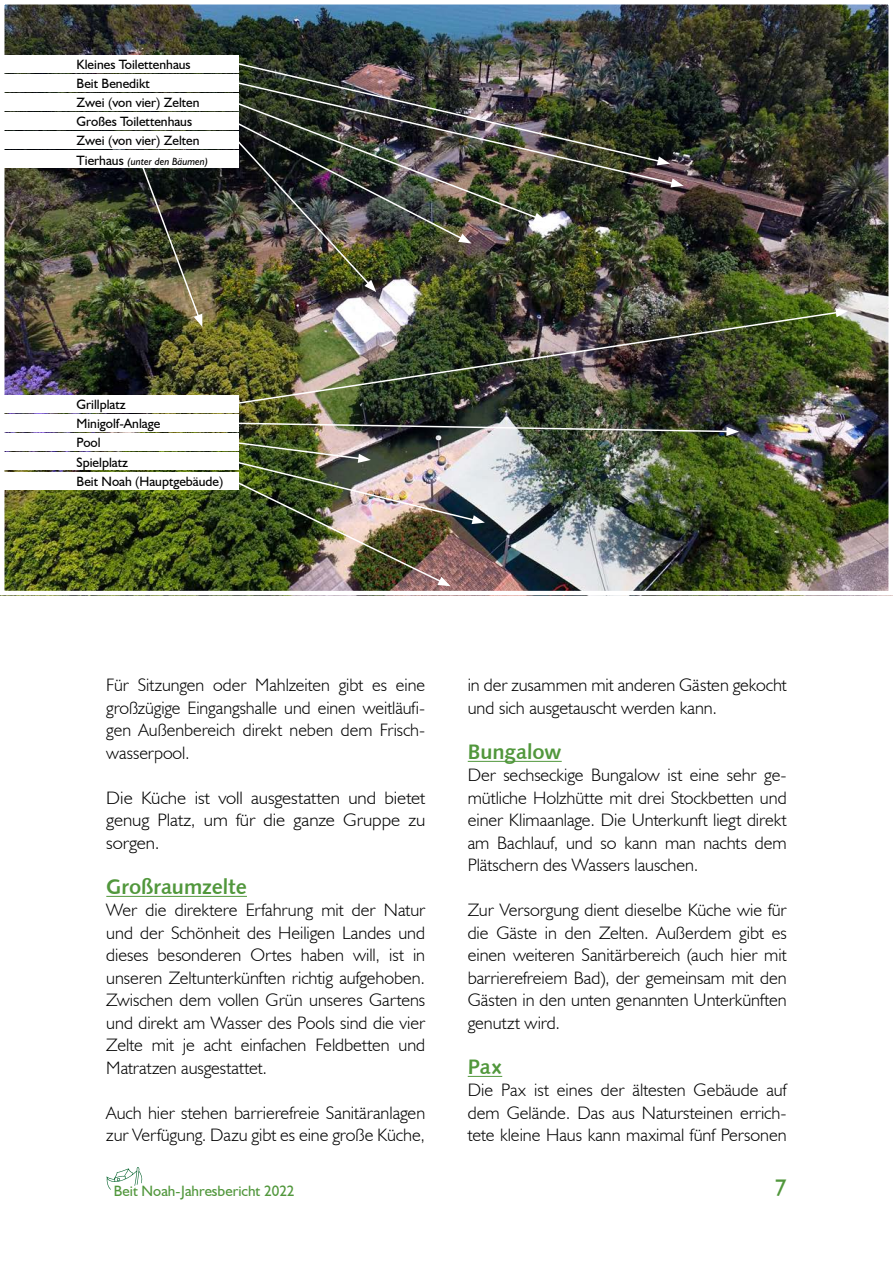
<style>
.page{position:relative;width:893px;height:1263px;background:#fff}
.page>*{position:absolute;margin:0;border:0;box-sizing:border-box;transform-origin:0 0}
.t1{font:24px "Humanist 521 BT";color:#51973c}
.t2{font:21px "Humanist 531 BT Bold A";letter-spacing:-.005em;color:#51973c}
.t3{font:300 18px/22.5px "Humanist 521 BT";letter-spacing:-.005em;color:#000;text-align:justify}
.t4{font:300 18px/22.5px "Humanist 521 BT";letter-spacing:-.005em;color:#000;text-align:justify;scale:1.06 1}
.t5{font:15px "Humanist 521 BT";color:#51973c}
.t6{font:13.5px/19.2px "Humanist 521 BT";color:#000}
.t7{font:italic 10.5px "Humanist 521 BT";color:#000}
.s1{font-style:normal;font-size:13.5px}
</style>
<div class="page">
<svg style="left:107px;top:1167px;width:35px;height:22px"></svg>
<hr style="left:106px;top:896px;width:141px;height:1px;background:#51973c">
<hr style="left:468px;top:761px;width:94px;height:1px;background:#51973c">
<hr style="left:468px;top:1076px;width:34px;height:1px;background:#51973c">
<img style="left:5px;top:5px;width:883px;height:585px">
<div style="left:0;top:0;width:893px;height:595px;border:4px solid #fff"></div>
<div style="left:0;top:55px;width:238px;height:17px;background:#fff"></div>
<div style="left:0;top:74px;width:238px;height:17px;background:#fff"></div>
<div style="left:0;top:94px;width:238px;height:17px;background:#fff"></div>
<div style="left:0;top:113px;width:238px;height:17px;background:#fff"></div>
<div style="left:0;top:132px;width:238px;height:17px;background:#fff"></div>
<div style="left:0;top:395px;width:238px;height:17px;background:#fff"></div>
<div style="left:0;top:415px;width:238px;height:17px;background:#fff"></div>
<div style="left:0;top:434px;width:238px;height:17px;background:#fff"></div>
<div style="left:0;top:453px;width:238px;height:17px;background:#fff"></div>
<div style="left:0;top:472px;width:238px;height:17px;background:#fff"></div>
<img style="left:231px;top:62px;width:453px;height:230px">
<img style="left:225px;top:422px;width:514px;height:164px">
<img style="left:231px;top:311px;width:609px;height:95px">
<svg style="left:835px;top:308px;width:13px;height:9px"></svg>
<div style="left:0;top:151px;width:238px;height:17px;background:#fff"></div>
<img style="left:140px;top:168px;width:62px;height:159px">
<p class="t6" style="left:77px;top:54px;width:124px">Kleines Toilettenhaus<br>Beit Benedikt<br>Zwei (von vier) Zelten<br>Großes Toilettenhaus<br>Zwei (von vier) Zelten</p>
<p class="t7" style="left:77px;top:155px;width:133px"><span class="s1">Tierhaus</span> (unter den Bäumen)</p>
<p class="t6" style="left:77px;top:395px;width:148px">Grillplatz<br>Minigolf-Anlage<br>Pool<br>Spielplatz<br>Beit Noah (Hauptgebäude)</p>
<p class="t3" style="left:106px;top:674px;width:320px">Für Sitzungen oder Mahlzeiten gibt es eine großzügige Eingangshalle und einen weitläufi&shy;gen Außenbereich direkt neben dem Frisch&shy;wasserpool.</p>
<p class="t4" style="left:106px;top:786px;width:302px">Die Küche ist voll ausgestatten und bietet genug Platz, um für die ganze Gruppe zu sorgen.</p>
<p class="t2" style="left:106px;top:874px;width:142px">Großraumzelte</p>
<p class="t3" style="left:106px;top:899px;width:320px">Wer die direktere Erfahrung mit der Natur und der Schönheit des Heiligen Landes und dieses besonderen Ortes haben will, ist in unseren Zeltunterkünften richtig aufgehoben.<br>Zwischen dem vollen Grün unseres Gartens und direkt am Wasser des Pools sind die vier Zelte mit je acht einfachen Feldbetten und Matratzen ausgestattet.</p>
<p class="t3" style="left:106px;top:1101px;width:320px">Auch hier stehen barrierefreie Sanitäranlagen zur Verfügung. Dazu gibt es eine große Küche,</p>
<p class="t3" style="left:468px;top:674px;width:320px">in der zusammen mit anderen Gästen gekocht und sich ausgetauscht werden kann.</p>
<p class="t2" style="left:468px;top:739px;width:95px">Bungalow</p>
<p class="t3" style="left:468px;top:764px;width:320px">Der sechseckige Bungalow ist eine sehr ge&shy;mütliche Holzhütte mit drei Stockbetten und einer Klimaanlage. Die Unterkunft liegt direkt am Bachlauf, und so kann man nachts dem Plätschern des Wassers lauschen.</p>
<p class="t3" style="left:468px;top:899px;width:320px">Zur Versorgung dient dieselbe Küche wie für die Gäste in den Zelten. Außerdem gibt es einen weiteren Sanitärbereich (auch hier mit barrierefreiem Bad), der gemeinsam mit den Gästen in den unten genannten Unterkünften genutzt wird.</p>
<p class="t2" style="left:468px;top:1054px;width:36px">Pax</p>
<p class="t3" style="left:468px;top:1079px;width:320px">Die Pax ist eines der ältesten Gebäude auf dem Gelände. Das aus Natursteinen errich&shy;tete kleine Haus kann maximal fünf Personen</p>
<p class="t5" style="left:114px;top:1181px;width:182px">Beit Noah-Jahresbericht 2022</p>
<h1 class="t1" style="left:774px;top:1172px;width:14px">7</h1>
</div>
